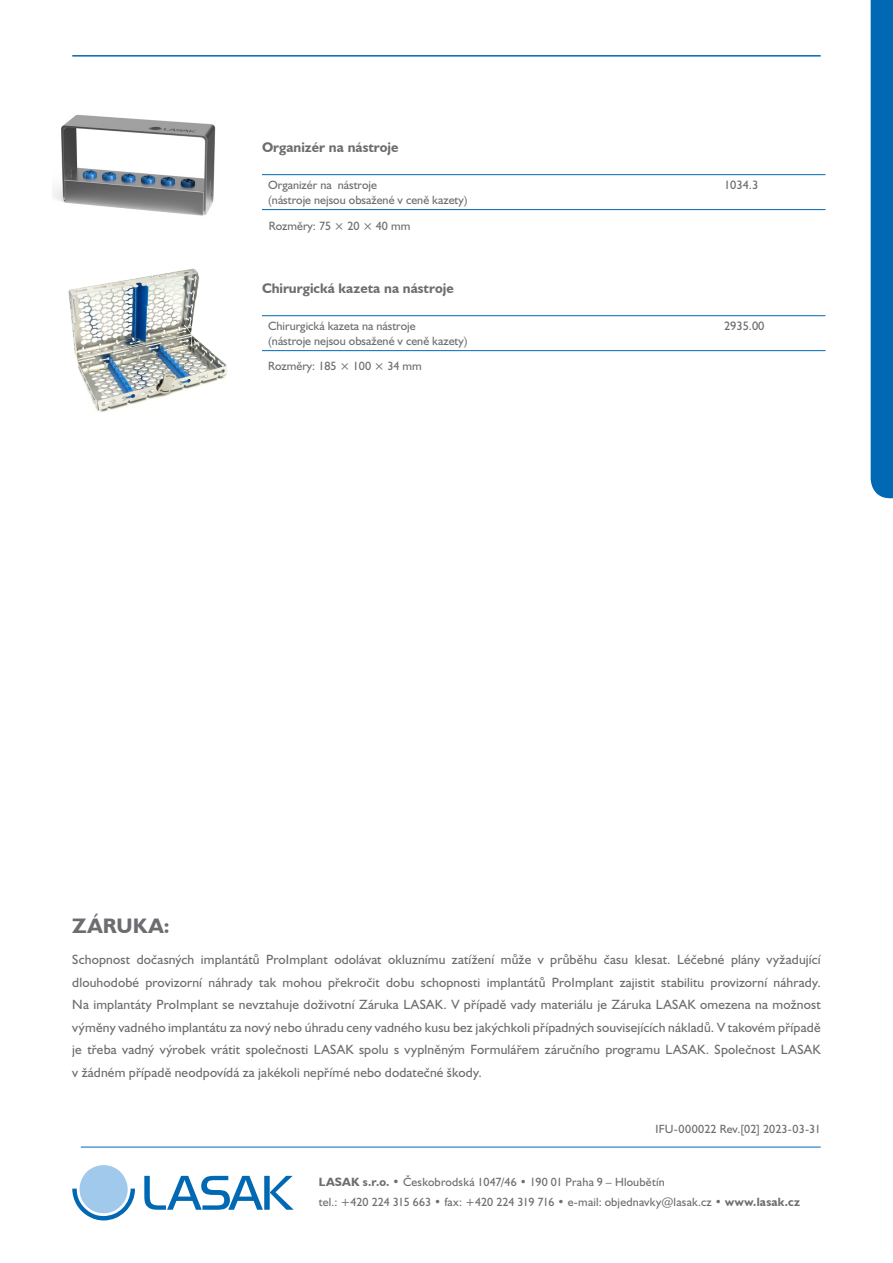
<style>
.page{position:relative;width:893px;height:1263px;background:#fff}
.page>*{position:absolute;margin:0;border:0;box-sizing:border-box;transform-origin:0 0}
.t1{font:700 21px "Humanist 521 BT";letter-spacing:.005em;color:#6c6d70}
.t2{font:700 13.8px "Humanist 521 BT";color:#6c6d70}
.t3{font:13.5px/22.5px "Humanist 521";letter-spacing:.015em;color:#6c6d70;text-align:justify}
.t4{font:12.3px "Humanist 521";color:#6c6d70}
.t5{font:12.15px/14.5px "Humanist 521";color:#6c6d70}
.t6{font:12px "Humanist 521";letter-spacing:.015em;color:#6c6d70}
.s1{font-family:"Humanist 521 BT";font-weight:700}
</style>
<div class="page">
<div style="left:871px;top:0;width:22px;height:498px;background:#0168b3"></div>
<svg style="left:72px;top:1165px;width:63px;height:55px"></svg>
<svg style="left:144px;top:1176px;width:150px;height:34px"></svg>
<hr style="left:81px;top:1147px;width:740px;height:1px;background:#0168b3">
<hr style="left:262px;top:174px;width:563px;height:1px;background:#0168b3">
<hr style="left:262px;top:209px;width:563px;height:1px;background:#0168b3">
<hr style="left:262px;top:315px;width:563px;height:1px;background:#0168b3">
<hr style="left:262px;top:350px;width:563px;height:1px;background:#0168b3">
<img style="left:53px;top:114px;width:163px;height:102px">
<img style="left:68px;top:268px;width:159px;height:144px">
<hr style="left:72px;top:55px;width:749px;height:2px;background:#0168b3">
<p class="t2" style="left:262px;top:138px;width:138px">Organizér na nástroje</p>
<p class="t5" style="left:268px;top:177px;width:201px">Organizér na nástroje<br>(nástroje nejsou obsažené v ceně kazety)</p>
<p class="t4" style="left:724px;top:177px;width:36px">1034.3</p>
<p class="t5" style="left:269px;top:218px;width:143px">Rozměry: 75 × 20 × 40 mm</p>
<p class="t2" style="left:262px;top:279px;width:193px">Chirurgická kazeta na nástroje</p>
<p class="t5" style="left:268px;top:318px;width:201px">Chirurgická kazeta na nástroje<br>(nástroje nejsou obsažené v ceně kazety)</p>
<p class="t5" style="left:268px;top:358px;width:155px">Rozměry: 185 × 100 × 34 mm</p>
<p class="t4" style="left:724px;top:318px;width:42px">2935.00</p>
<p class="t1" style="left:72px;top:913px;width:99px">ZÁRUKA:</p>
<p class="t3" style="left:72px;top:948px;width:750px">Schopnost dočasných implantátů ProImplant odolávat okluznímu zatížení může v průběhu času klesat. Léčebné plány vyžadující dlouhodobé provizorní náhrady tak mohou překročit dobu schopnosti implantátů ProImplant zajistit stabilitu provizorní náhrady.<br>Na implantáty ProImplant se nevztahuje doživotní Záruka LASAK. V případě vady materiálu je Záruka LASAK omezena na možnost výměny vadného implantátu za nový nebo úhradu ceny vadného kusu bez jakýchkoli případných souvisejících nákladů. V takovém případě je třeba vadný výrobek vrátit společnosti LASAK spolu s vyplněným Formulářem záručního programu LASAK. Společnost LASAK v žádném případě neodpovídá za jakékoli nepřímé nebo dodatečné škody.</p>
<p class="t6" style="left:655px;top:1121px;width:167px">IFU-000022 Rev.[02] 2023-03-31</p>
<p class="t6" style="left:319px;top:1174px;width:347px"><span class="s1">LASAK s.r.o. •</span> Českobrodská 1047/46 • 190 01 Praha 9 – Hloubětín</p>
<p class="t6" style="left:319px;top:1194px;width:483px">tel.: +420 224 315 663 • fax: +420 224 319 716 • e-mail: objednavky@lasak.cz • <span class="s1">www.lasak.cz</span></p>
</div>
